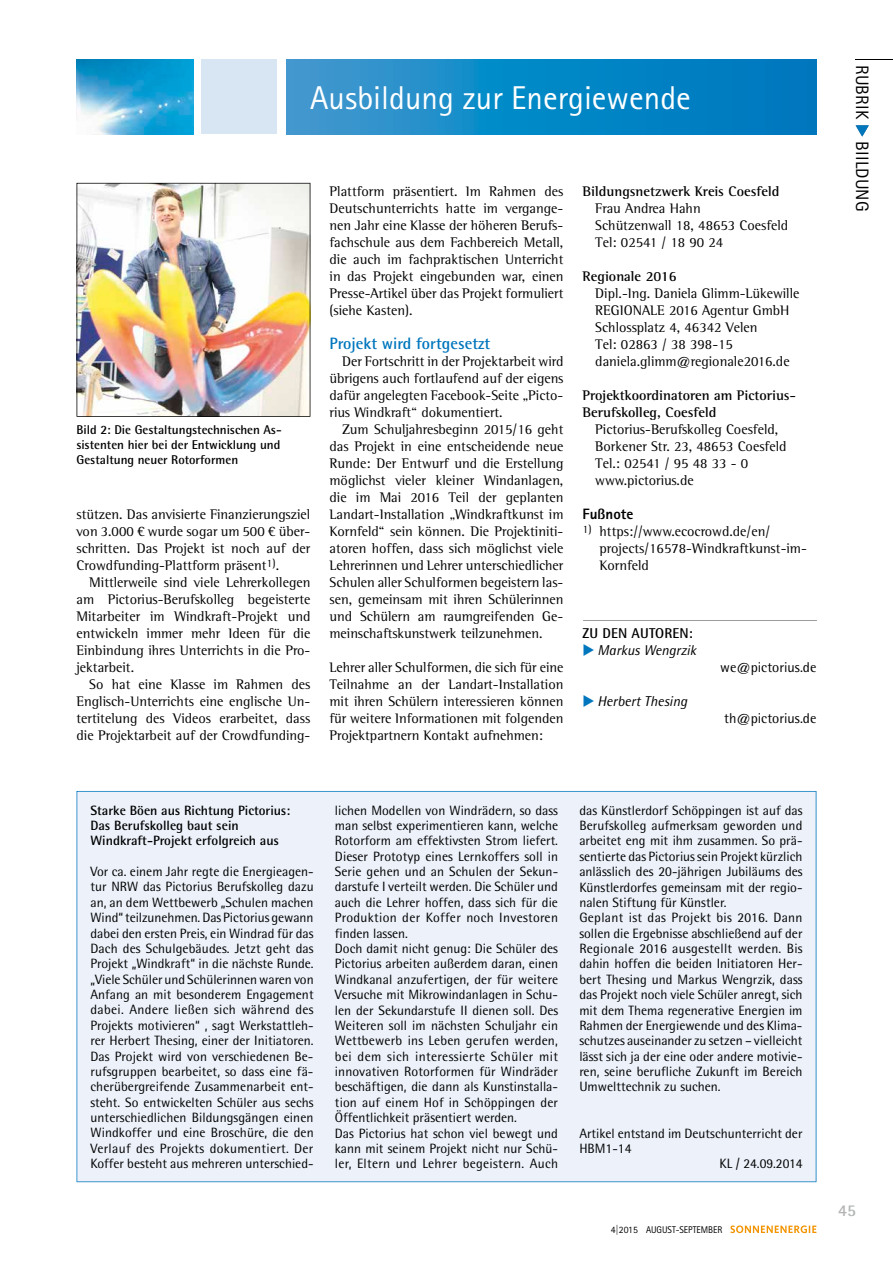
<style>
.page{position:relative;width:893px;height:1263px;background:#fff}
.page>*{position:absolute;margin:0;border:0;box-sizing:border-box;transform-origin:0 0}
.t1{font:33px "Rotis Sans Serif Std";color:#fff}
.t2{font:18px "Rotis Sans Serif Std";letter-spacing:.01em;color:#000}
.t3{font:700 16.5px "Rotis Semi Sans Std";color:#0076bd}
.t4{font:700 16.5px "Rotis Semi Sans Std";color:#b1b3b4}
.t5{font:800 15px "Rotis Sans Serif Std";color:#000}
.t6{font:14.25px/17px "Rotis Semi Serif Std";color:#000;text-align:justify}
.t7{font:700 14.25px/17px "Rotis Semi Serif Std";color:#000}
.t8{font:italic 14.25px "Rotis Semi Sans Std";color:#000}
.t9{font:14.25px "Rotis Semi Sans Std";color:#000}
.t10{font:700 14.25px "Rotis Semi Sans Std";letter-spacing:.01em;color:#000}
.t11{font:13.5px/15.5px "Rotis Semi Sans Std";color:#000}
.t12{font:700 13.5px/15.5px "Rotis Semi Sans Std";color:#000}
.t13{font:700 12.75px/15px "Rotis Semi Sans Std";color:#000;text-align:justify}
.t14{font:9.75px "Rotis Sans Serif Std";color:#000}
.s1{color:#0076bd}
</style>
<div class="page">
<svg style="left:730px;top:1225px;width:86px;height:8px"></svg>
<hr style="left:583px;top:620px;width:233px;height:1px;background:#9c9d9f">
<img style="left:77px;top:183px;width:233px;height:234px">
<hr style="left:855px;top:59px;width:38px;height:1px;background:#000">
<svg style="left:856px;top:125px;width:13px;height:12px"></svg>
<div style="left:202px;top:60px;width:75px;height:74px;background:#d8e6f4"></div>
<svg style="left:287px;top:60px;width:529px;height:74px;background:#1087c6"></svg>
<img style="left:77px;top:60px;width:116px;height:74px">
<div style="left:77px;top:791px;width:739px;height:391px;background:#ecf1fa"></div>
<h1 class="t1" style="left:310px;top:78px;width:382px">Ausbildung zur Energiewende</h1>
<p class="t13" style="left:77px;top:422px;width:207px">Bild 2: Die Gestaltungstechnischen As&shy;sistenten hier bei der Entwicklung und Gestaltung neuer Rotorformen</p>
<p class="t6" style="left:77px;top:505px;width:235px">stützen. Das anvisierte Finanzierungsziel von 3.000 € wurde sogar um 500 € über&shy;schritten. Das Projekt ist noch auf der Crowdfunding-Plattform präsent<sup>1)</sup>.</p>
<p class="t6" style="left:77px;top:573px;width:235px;text-indent:13px">Mittlerweile sind viele Lehrerkollegen am Pictorius-Berufskolleg begeisterte Mitarbeiter im Windkraft-Projekt und entwickeln immer mehr Ideen für die Einbindung ihres Unterrichts in die Pro&shy;jektarbeit.</p>
<p class="t6" style="left:77px;top:676px;width:235px;text-indent:13px">So hat eine Klasse im Rahmen des Englisch-Unterrichts eine englische Un&shy;tertitelung des Videos erarbeitet, dass die Projektarbeit auf der Crowdfunding-</p>
<p class="t6" style="left:330px;top:182px;width:235px">Plattform präsentiert. Im Rahmen des Deutschunterrichts hatte im vergange&shy;nen Jahr eine Klasse der höheren Berufs&shy;fachschule aus dem Fachbereich Metall, die auch im fachpraktischen Unterricht in das Projekt eingebunden war, einen Presse-Artikel über das Projekt formuliert (siehe Kasten).</p>
<p class="t3" style="left:330px;top:333px;width:162px">Projekt wird fortgesetzt</p>
<p class="t6" style="left:330px;top:352px;width:235px;text-indent:13px">Der Fortschritt in der Projektarbeit wird übrigens auch fortlaufend auf der eigens dafür angelegten Facebook-Seite „Picto&shy;rius Windkraft“ dokumentiert.</p>
<p class="t6" style="left:330px;top:420px;width:235px;text-indent:13px">Zum Schuljahresbeginn 2015/16 geht das Projekt in eine entscheidende neue Runde: Der Entwurf und die Erstellung möglichst vieler kleiner Windanlagen, die im Mai 2016 Teil der geplanten Landart-Installation „Windkraftkunst im Kornfeld“ sein können. Die Projektiniti&shy;atoren hoffen, dass sich möglichst viele Lehrerinnen und Lehrer unterschiedlicher Schulen aller Schulformen begeistern las&shy;sen, gemeinsam mit ihren Schülerinnen und Schülern am raumgreifenden Ge&shy;meinschaftskunstwerk teilzunehmen.</p>
<p class="t6" style="left:330px;top:659px;width:235px">Lehrer aller Schulformen, die sich für eine Teilnahme an der Landart-Installation mit ihren Schülern interessieren können für weitere Informationen mit folgenden Projektpartnern Kontakt aufnehmen:</p>
<p class="t7" style="left:583px;top:182px;width:198px">Bildungsnetzwerk Kreis Coesfeld</p>
<p class="t6" style="left:595px;top:199px;width:195px;text-align:left">Frau Andrea Hahn<br>Schützenwall 18, 48653 Coesfeld<br>Tel: 02541 / 18 90 24</p>
<p class="t7" style="left:583px;top:267px;width:96px">Regionale 2016</p>
<p class="t6" style="left:595px;top:284px;width:206px;text-align:left">Dipl.-Ing. Daniela Glimm-Lükewille<br>REGIONALE 2016 Agentur GmbH<br>Schlossplatz 4, 46342 Velen<br>Tel: 02863 / 38 398-15 daniela.glimm@regionale2016.de</p>
<p class="t7" style="left:583px;top:386px;width:215px">Projektkoordinatoren am Pictorius-<br>Berufskolleg, Coesfeld</p>
<p class="t6" style="left:595px;top:420px;width:193px;text-align:left">Pictorius-Berufskolleg Coesfeld,<br>Borkener Str. 23, 48653 Coesfeld<br>Tel.: 02541 / 95 48 33 - 0 www.pictorius.de</p>
<p class="t5" style="left:583px;top:504px;width:52px">Fußnote</p>
<p class="t6" style="left:600px;top:522px;width:209px;text-align:left;text-indent:-17px"><sup>1)</sup> https://www.ecocrowd.de/en/ projects/16578-Windkraftkunst-im-<br>Kornfeld</p>
<p class="t10" style="left:583px;top:624px;width:112px">ZU DEN AUTOREN:</p>
<p class="t8" style="left:583px;top:641px;width:115px"><span class="s1">◆</span> Markus Wengrzik</p>
<p class="t8" style="left:583px;top:692px;width:106px"><span class="s1">◆</span> Herbert Thesing</p>
<p class="t9" style="left:720px;top:659px;width:98px">we@pictorius.de</p>
<p class="t9" style="left:724px;top:710px;width:94px">th@pictorius.de</p>
<h2 class="t2" style="left:873px;top:65px;width:148px;rotate:90deg">RUBRIK <span class="s1">◆</span> BIILDUNG</h2>
<p class="t12" style="left:90px;top:802px;width:201px">Starke Böen aus Richtung Pictorius:<br>Das Berufskolleg baut sein<br>Windkraft-Projekt erfolgreich aus</p>
<p class="t11" style="left:90px;top:864px;width:225px;text-align:justify">Vor ca. einem Jahr regte die Energieagen&shy;tur NRW das Pictorius Berufskolleg dazu an, an dem Wettbewerb „Schulen machen Wind“ teilzunehmen. Das Pictorius gewann dabei den ersten Preis, ein Windrad für das Dach des Schulgebäudes. Jetzt geht das Projekt „Windkraft“ in die nächste Runde. „Viele Schüler und Schülerinnen waren von Anfang an mit besonderem Engagement dabei. Andere ließen sich während des Projekts motivieren“ , sagt Werkstattleh&shy;rer Herbert Thesing, einer der Initiatoren.<br>Das Projekt wird von verschiedenen Be&shy;rufsgruppen bearbeitet, so dass eine fä&shy;cherübergreifende Zusammenarbeit ent&shy;steht. So entwickelten Schüler aus sechs unterschiedlichen Bildungsgängen einen Windkoffer und eine Broschüre, die den Verlauf des Projekts dokumentiert. Der Koffer besteht aus mehreren unterschied-</p>
<p class="t11" style="left:335px;top:802px;width:225px">lichen Modellen von Windrädern, so dass man selbst experimentieren kann, welche Rotorform am effektivsten Strom liefert.<br>Dieser Prototyp eines Lernkoffers soll in Serie gehen und an Schulen der Sekun&shy;darstufe I verteilt werden. Die Schüler und auch die Lehrer hoffen, dass sich für die Produktion der Koffer noch Investoren finden lassen.<br>Doch damit nicht genug: Die Schüler des Pictorius arbeiten außerdem daran, einen Windkanal anzufertigen, der für weitere Versuche mit Mikrowindanlagen in Schu&shy;len der Sekundarstufe II dienen soll. Des Weiteren soll im nächsten Schuljahr ein Wettbewerb ins Leben gerufen werden, bei dem sich interessierte Schüler mit innovativen Rotorformen für Windräder beschäftigen, die dann als Kunstinstalla&shy;tion auf einem Hof in Schöppingen der Öffentlichkeit präsentiert werden.<br>Das Pictorius hat schon viel bewegt und kann mit seinem Projekt nicht nur Schü&shy;ler, Eltern und Lehrer begeistern. Auch</p>
<p class="t11" style="left:579px;top:802px;width:225px">das Künstlerdorf Schöppingen ist auf das Berufskolleg aufmerksam geworden und arbeitet eng mit ihm zusammen. So prä&shy;sentierte das Pictorius sein Projekt kürzlich anlässlich des 20-jährigen Jubiläums des Künstlerdorfes gemeinsam mit der regio&shy;nalen Stiftung für Künstler.<br>Geplant ist das Projekt bis 2016. Dann sollen die Ergebnisse abschließend auf der Regionale 2016 ausgestellt werden. Bis dahin hoffen die beiden Initiatoren Her&shy;bert Thesing und Markus Wengrzik, dass das Projekt noch viele Schüler anregt, sich mit dem Thema regenerative Energien im Rahmen der Energiewende und des Klima&shy;schutzes auseinander zu setzen – vielleicht lässt sich ja der eine oder andere motivie&shy;ren, seine berufliche Zukunft im Bereich Umwelttechnik zu suchen.</p>
<p class="t11" style="left:579px;top:1125px;width:225px">Artikel entstand im Deutschunterricht der</p>
<p class="t11" style="left:579px;top:1140px;width:54px">HBM1-14</p>
<p class="t11" style="left:720px;top:1156px;width:84px">KL / 24.09.2014</p>
<p class="t14" style="left:611px;top:1223px;width:113px">4|2015 AUGUST-SEPTEMBER</p>
<p class="t4" style="left:838px;top:1200px;width:19px">45</p>
</div>
